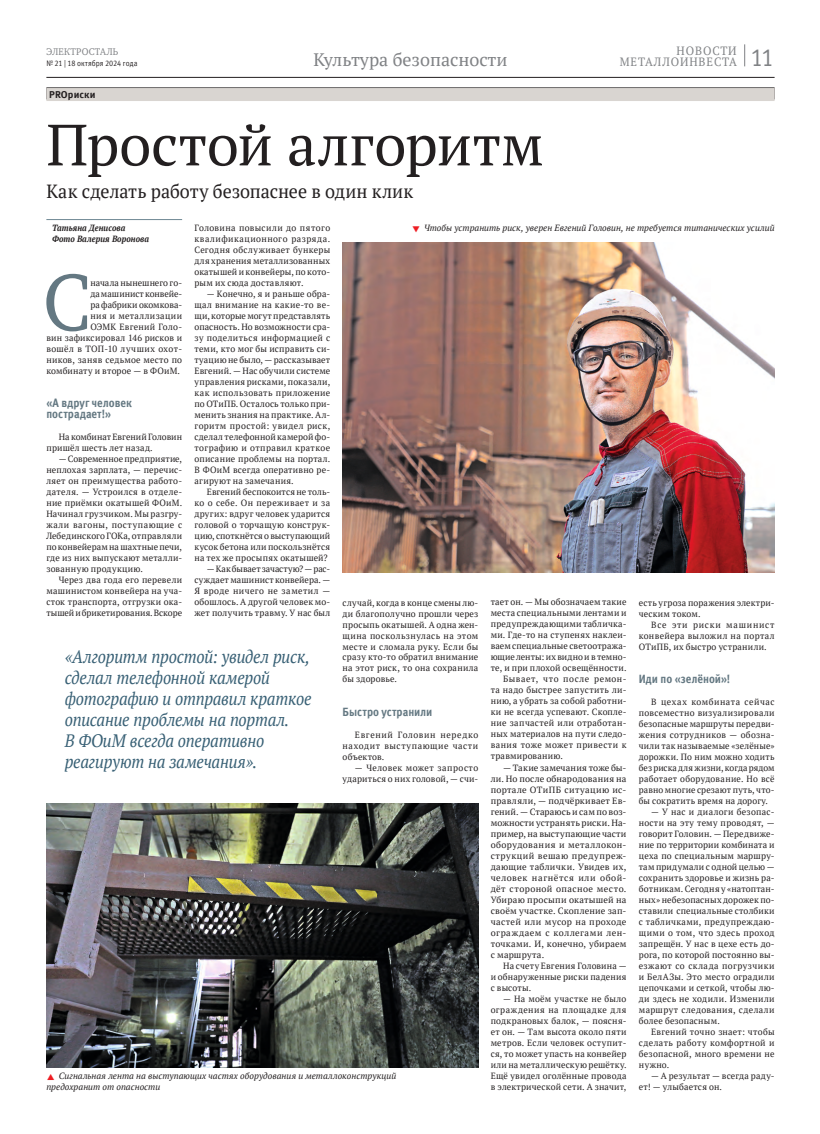
<style>
.page{position:relative;width:820px;height:1134px;background:#fff}
.page>*{position:absolute;margin:0;border:0;box-sizing:border-box;transform-origin:0 0}
.Буквица{font:82.9px "Charter C";color:#647882;scale:.9 1}
.Заголовок_50{font:58px "PT Serif";letter-spacing:-.005em;color:#231f20}
.Подзаголовок{font:19px "PT Serif";letter-spacing:.005em;color:#231f20;scale:.95 1}
.Цитата_недели{font:italic 18px/21px "PT Serif";letter-spacing:-.015em;color:#386075;scale:.9 1}
.Колонтитул_рубрика{font:18px "PT Serif";color:#808285}
.Текст_ПОДЗАГ{font:700 12px/11px "Meta Offc Pro";letter-spacing:.005em;color:#647882;scale:.9 1}
.t1{font:12px/11px "PT Serif";letter-spacing:.08em;color:#808285;scale:.95 1}
.t2{font:10px "Charter C";letter-spacing:.03em;color:#808285;scale:.92 1}
.Рубрика{font:700 10px "Meta Offc Pro";letter-spacing:.005em;color:#231f20}
.Текст_основной{font:9px/11px "PT Serif";letter-spacing:.025em;color:#231f20;text-align:justify}
.Буквица-2{font:9px/11px "PT Serif";letter-spacing:.015em;color:#231f20;text-align:right}
.t3{font:italic 9px/11px "PT Serif";color:#231f20}
.Автор{font:italic 700 9px/11px "PT Serif";letter-spacing:.005em;color:#231f20;scale:.9 1}
.t4{font:8px "Meta Offc Pro Norm";letter-spacing:.005em;color:#231f20;scale:.9 1}
.s1{font-family:"Meta Offc Pro Norm";font-size:25px}
.s2{font-family:"Modern Pictograms";font-style:normal;font-size:16px;color:#ee1d23}
</style>
<div class="page">
<svg style="left:744px;top:44px;width:1px;height:22px"></svg>
<hr style="left:46px;top:77px;width:728px;height:1px;background:#231f20">
<div style="left:46px;top:87px;width:728px;height:12px;background:#757373"></div>
<div style="left:46px;top:88px;width:728px;height:13px;background:#d9d5d1"></div>
<hr style="left:46px;top:219px;width:136px;height:1px;background:#6e8793">
<img style="left:342px;top:242px;width:432px;height:330px">
<img style="left:46px;top:803px;width:432px;height:264px">
<p class="t2" style="left:46px;top:46px;width:80px">ЭЛЕКТРОСТАЛЬ</p>
<p class="t4" style="left:46px;top:58px;width:103px">№ 21 | 18 октября 2024 года</p>
<p class="Колонтитул_рубрика" style="left:313px;top:48px;width:196px">Культура безопасности</p>
<p class="Рубрика" style="left:49px;top:87px;width:48px">PROриски</p>
<h3 class="t1" style="left:619px;top:45px;width:164px;text-indent:57px">НОВОСТИ<br>МЕТАЛЛОИНВЕСТА <span class="s1">11</span></h3>
<p class="Заголовок_50" style="left:46px;top:107px;width:498px">Простой алгоритм</p>
<p class="Подзаголовок" style="left:46px;top:179px;width:387px">Как сделать работу безопаснее в один клик</p>
<p class="Текст_основной" style="left:194px;top:223px;width:137px">Головина повысили до пятого квалификационного разряда.<br>Сегодня обслуживает бункеры для хранения металлизованных окатышей и конвейеры, по кото&shy;рым их сюда доставляют.</p>
<p class="Текст_основной" style="left:194px;top:289px;width:137px;text-indent:12px">— Конечно, я и раньше обра&shy;щал внимание на какие-то ве&shy;щи, которые могут представлять опасность. Но возможности сра&shy;зу поделиться информацией с теми, кто мог бы исправить си&shy;туацию не было, — рассказывает Евгений. — Нас обучили системе управления рисками, показали, как использовать приложение по ОТиПБ. Осталось только при&shy;менить знания на практике. Ал&shy;горитм простой: увидел риск, сделал телефонной камерой фо&shy;тографию и отправил краткое описание проблемы на портал.<br>В ФОиМ всегда оперативно ре&shy;агируют на замечания.</p>
<p class="Текст_основной" style="left:194px;top:487px;width:137px;text-indent:12px">Евгений беспокоится не толь&shy;ко о себе. Он переживает и за других: вдруг человек ударится головой о торчащую конструк&shy;цию, споткнётся о выступающий кусок бетона или поскользнётся на тех же просыпях окатышей?</p>
<p class="Текст_основной" style="left:194px;top:564px;width:137px;text-indent:12px">— Как бывает зачастую? — рас&shy;суждает машинист конвейера. — Я вроде ничего не заметил — обошлось. А другой человек мо&shy;жет получить травму. У нас был</p>
<p class="t3" style="left:411px;top:223px;width:364px"><span class="s2">/</span> Чтобы устранить риск, уверен Евгений Головин, не требуется титанических усилий</p>
<p class="Автор" style="left:52px;top:223px;width:109px">Татьяна Денисова<br>Фото Валерия Воронова</p>
<p class="Буквица" style="left:43px;top:256px;width:54px">С</p>
<p class="Буквица-2" style="left:46px;top:278px;width:137px">начала нынешнего го-<br>да машинист конвейе-<br>ра фабрики окомкова-<br>ния и металлизации<br>ОЭМК Евгений Голо-<br>вин зафиксировал 146 рисков и вошёл в ТОП-10 лучших охот&shy;ников, заняв седьмое место по комбинату и второе — в ФОиМ.</p>
<p class="Текст_ПОДЗАГ" style="left:46px;top:397px;width:97px">«А вдруг человек пострадает!»</p>
<p class="Текст_основной" style="left:46px;top:432px;width:137px;text-indent:12px">На комбинат Евгений Головин пришёл шесть лет назад.</p>
<p class="Текст_основной" style="left:46px;top:454px;width:137px;text-indent:12px">— Современное предприятие, неплохая зарплата, — перечис&shy;ляет он преимущества работо&shy;дателя. — Устроился в отделе&shy;ние приёмки окатышей ФОиМ.<br>Начинал грузчиком. Мы разгру&shy;жали вагоны, поступающие с Лебединского ГОКа, отправляли по конвейерам на шахтные печи, где из них выпускают металли&shy;зованную продукцию.</p>
<p class="Текст_основной" style="left:46px;top:575px;width:137px;text-indent:12px">Через два года его перевели машинистом конвейера на уча&shy;сток транспорта, отгрузки ока&shy;тышей и брикетирования. Вскоре</p>
<p class="Текст_основной" style="left:490px;top:597px;width:137px">тает он. — Мы обозначаем такие места специальными лентами и предупреждающими табличка&shy;ми. Где-то на ступенях наклеи&shy;ваем специальные светоотража&shy;ющие ленты: их видно и в темно&shy;те, и при плохой освещённости.</p>
<p class="Текст_основной" style="left:490px;top:674px;width:137px;text-indent:12px">Бывает, что после ремон&shy;та надо быстрее запустить ли&shy;нию, а убрать за собой работни&shy;ки не всегда успевают. Скопле&shy;ние запчастей или отработан&shy;ных материалов на пути следо&shy;вания тоже может привести к травмированию.</p>
<p class="Текст_основной" style="left:490px;top:762px;width:137px;text-indent:12px">— Такие замечания тоже бы&shy;ли. Но после обнародования на портале ОТиПБ ситуацию ис&shy;правляли, — подчёркивает Ев&shy;гений. — Стараюсь и сам по воз&shy;можности устранять риски. На&shy;пример, на выступающие части оборудования и металлокон&shy;струкций вешаю предупреж&shy;дающие таблички. Увидев их, человек нагнётся или обой&shy;дёт стороной опасное место.<br>Убираю просыпи окатышей на своём участке. Скопление зап&shy;частей или мусор на проходе ограждаем с коллегами лен&shy;точками. И, конечно, убираем с маршрута.</p>
<p class="Текст_основной" style="left:490px;top:960px;width:137px;text-indent:12px">На счету Евгения Головина — и обнаруженные риски падения с высоты.</p>
<p class="Текст_основной" style="left:490px;top:993px;width:137px;text-indent:12px">— На моём участке не было ограждения на площадке для подкрановых балок, — поясня&shy;ет он. — Там высота около пяти метров. Если человек оступит&shy;ся, то может упасть на конвейер или на металлическую решётку.<br>Ещё увидел оголённые провода в электрической сети. А значит,</p>
<p class="Текст_основной" style="left:342px;top:597px;width:137px">случай, когда в конце смены лю&shy;ди благополучно прошли через просыпь окатышей. А одна жен&shy;щина поскользнулась на этом месте и сломала руку. Если бы сразу кто-то обратил внимание на этот риск, то она сохранила бы здоровье.</p>
<p class="Текст_ПОДЗАГ" style="left:342px;top:705px;width:101px">Быстро устранили</p>
<p class="Текст_основной" style="left:342px;top:729px;width:137px;text-indent:12px">Евгений Головин нередко находит выступающие части объектов.</p>
<p class="Текст_основной" style="left:342px;top:762px;width:137px;text-align:right">— Человек может запросто удариться о них головой, — счи-</p>
<p class="Текст_основной" style="left:638px;top:597px;width:137px">есть угроза поражения электри&shy;ческим током.</p>
<p class="Текст_основной" style="left:638px;top:619px;width:137px;text-indent:12px">Все эти риски машинист конвейера выложил на портал ОТиПБ, их быстро устранили.</p>
<p class="Текст_ПОДЗАГ" style="left:638px;top:672px;width:103px">Иди по «зелёной»!</p>
<p class="Текст_основной" style="left:638px;top:696px;width:137px;text-indent:12px">В цехах комбината сейчас повсеместно визуализировали безопасные маршруты передви&shy;жения сотрудников — обозна&shy;чили так называемые «зелёные» дорожки. По ним можно ходить без риска для жизни, когда рядом работает оборудование. Но всё равно многие срезают путь, что&shy;бы сократить время на дорогу.</p>
<p class="Текст_основной" style="left:638px;top:806px;width:137px;text-indent:12px">— У нас и диалоги безопас&shy;ности на эту тему проводят, — говорит Головин. — Передвиже&shy;ние по территории комбината и цеха по специальным маршру&shy;там придумали с одной целью — сохранить здоровье и жизнь ра&shy;ботникам. Сегодня у «натоптан&shy;ных» небезопасных дорожек по&shy;ставили специальные столбики с табличками, предупреждаю&shy;щими о том, что здесь проход запрещён. У нас в цехе есть до&shy;рога, по которой постоянно вы&shy;езжают со склада погрузчики и БелАЗы. Это место оградили цепочками и сеткой, чтобы лю&shy;ди здесь не ходили. Изменили маршрут следования, сделали более безопасным.</p>
<p class="Текст_основной" style="left:638px;top:1026px;width:137px;text-indent:12px">Евгений точно знает: чтобы сделать работу комфортной и безопасной, много времени не нужно.</p>
<p class="Текст_основной" style="left:638px;top:1070px;width:137px;text-indent:12px">— А результат — всегда раду&shy;ет! — улыбается он.</p>
<p class="Цитата_недели" style="left:65px;top:646px;width:275px">«Алгоритм простой: увидел риск, сделал телефонной камерой фотографию и отправил краткое описание проблемы на портал.<br>В ФОиМ всегда оперативно реагируют на замечания».</p>
<p class="t3" style="left:46px;top:1070px;width:351px"><span class="s2">‐</span> Сигнальная лента на выступающих частях оборудования и металлоконструкций предохранит от опасности</p>
</div>
